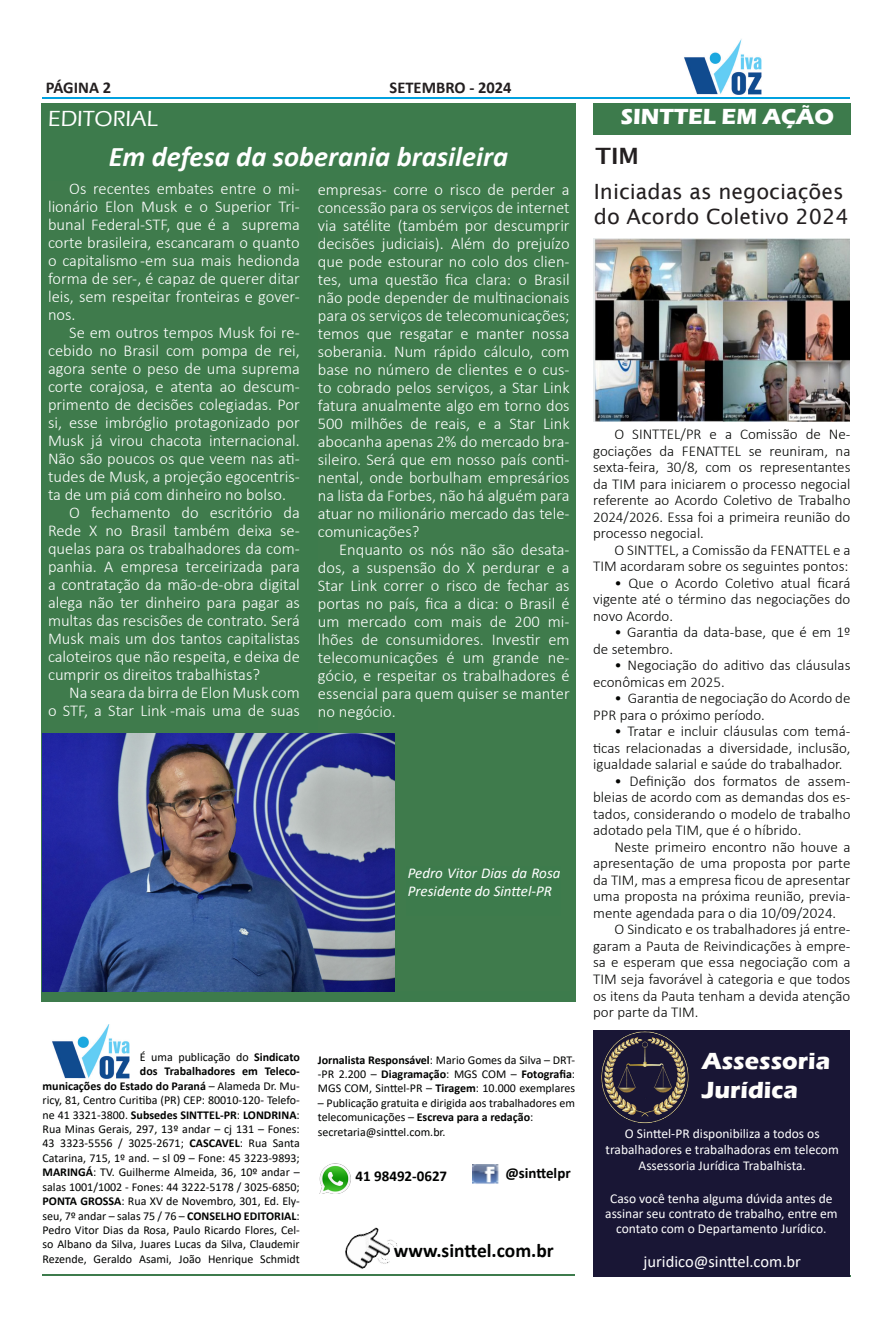
<style>
.page{position:relative;width:893px;height:1319px;background:#fff}
.page>*{position:absolute;margin:0;border:0;box-sizing:border-box;transform-origin:0 0}
.t1{font:italic 700 28.5px "Calibri";color:#fff}
.t2{font:700 24px "Eras ITC";color:#fffefc}
.t3{font:700 22.5px "Eras ITC";color:#fff}
.t4{font:500 22.5px "Eras ITC";color:#fff}
.t5{font:600 22.5px "Lucida Sans";color:#231f20}
.t6{font:21px "Lucida Sans";color:#231f20}
.t7{font:700 19.5px "Calibri";color:#010201}
.t8{font:300 16.5px/18px "Calibri";color:#fff;text-align:justify}
.t9{font:16.5px "Calibri";color:#fff}
.t10{font:700 16.5px "Calibri";color:#231f20}
.t11{font:300 15px/16.5px "Calibri";color:#040503;text-align:justify}
.t12{font:italic 15px/18px "Calibri";color:#fff}
.t13{font:700 15px "Calibri";color:#010201}
.t14{font:13.5px/15px "Calibri";color:#fff;text-align:center}
.t15{font:12px/14.4px "Calibri";color:#010201;text-align:right}
.s1{font-weight:700}
</style>
<div class="page">
<div style="left:41px;top:103px;width:534px;height:898px;background:#3d7b4c"></div>
<hr style="left:43px;top:97px;width:807px;height:2px;background:#00a1df">
<img style="left:684px;top:39px;width:78px;height:55px">
<div style="left:593px;top:103px;width:257px;height:31px;background:#3d7b4c"></div>
<img style="left:52px;top:1024px;width:78px;height:55px">
<img style="left:473px;top:1164px;width:26px;height:20px">
<img style="left:345px;top:1227px;width:52px;height:42px">
<img style="left:319px;top:1163px;width:32px;height:30px">
<hr style="left:43px;top:1274px;width:532px;height:1px;background:#3d7b4c">
<img style="left:43px;top:733px;width:352px;height:258px">
<img style="left:594px;top:238px;width:256px;height:183px">
<div style="left:593px;top:1030px;width:257px;height:246px;background:#191635"></div>
<img style="left:601px;top:1031px;width:88px;height:93px">
<p class="t10" style="left:46px;top:76px;width:67px">PÁGINA 2</p>
<p class="t10" style="left:390px;top:76px;width:123px">SETEMBRO - 2024</p>
<p class="t4" style="left:48px;top:106px;width:111px">EDITORIAL</p>
<p class="t1" style="left:109px;top:136px;width:401px">Em defesa da soberania brasileira</p>
<p class="t8" style="left:48px;top:179px;width:253px;text-indent:21px">Os recentes embates entre o mi&shy;lionário Elon Musk e o Superior Tri&shy;bunal Federal-STF, que é a suprema corte brasileira, escancaram o quanto o capitalismo -em sua mais hedionda forma de ser-, é capaz de querer ditar leis, sem respeitar fronteiras e gover&shy;nos.</p>
<p class="t8" style="left:48px;top:323px;width:253px;text-indent:21px">Se em outros tempos Musk foi re&shy;cebido no Brasil com pompa de rei, agora sente o peso de uma suprema corte corajosa, e atenta ao descum&shy;primento de decisões colegiadas. Por si, esse imbróglio protagonizado por Musk já virou chacota internacional.<br>Não são poucos os que veem nas ati&shy;tudes de Musk, a projeção egocentris&shy;ta de um piá com dinheiro no bolso.</p>
<p class="t8" style="left:48px;top:503px;width:253px;text-indent:21px">O fechamento do escritório da Rede X no Brasil também deixa se&shy;quelas para os trabalhadores da com&shy;panhia. A empresa terceirizada para a contratação da mão-de-obra digital alega não ter dinheiro para pagar as multas das rescisões de contrato. Será Musk mais um dos tantos capitalistas caloteiros que não respeita, e deixa de cumprir os direitos trabalhistas?</p>
<p class="t8" style="left:48px;top:683px;width:253px;text-align:right">Na seara da birra de Elon Musk com<br>o STF, a Star Link -mais uma de suas</p>
<p class="t8" style="left:318px;top:180px;width:253px">empresas- corre o risco de perder a concessão para os serviços de internet via satélite (também por descumprir decisões judiciais). Além do prejuízo que pode estourar no colo dos clien&shy;tes, uma questão fica clara: o Brasil não pode depender de multinacionais para os serviços de telecomunicações; temos que resgatar e manter nossa soberania. Num rápido cálculo, com base no número de clientes e o cus&shy;to cobrado pelos serviços, a Star Link fatura anualmente algo em torno dos 500 milhões de reais, e a Star Link abocanha apenas 2% do mercado bra&shy;sileiro. Será que em nosso país conti&shy;nental, onde borbulham empresários na lista da Forbes, não há alguém para atuar no milionário mercado das tele&shy;comunicações?</p>
<p class="t8" style="left:318px;top:540px;width:253px;text-indent:21px">Enquanto os nós não são desata&shy;dos, a suspensão do X perdurar e a Star Link correr o risco de fechar as portas no país, fica a dica: o Brasil é um mercado com mais de 200 mi&shy;lhões de consumidores. Investir em telecomunicações é um grande ne&shy;gócio, e respeitar os trabalhadores é essencial para quem quiser se manter no negócio.</p>
<p class="t12" style="left:408px;top:863px;width:154px">Pedro Vitor Dias da Rosa<br>Presidente do Sinttel-PR</p>
<p class="t15" style="left:43px;top:1049px;width:259px">É uma publicação do <span class="s1">Sindicato<br>dos Trabalhadores em Teleco-<br>municações do Estado do Paraná</span> – Alameda Dr. Mu&shy;ricy, 81, Centro Curitiba (PR) CEP: 80010-120- Telefo&shy;ne 41 3321-3800. <span class="s1">Subsedes SINTTEL-PR</span>: <span class="s1">LONDRINA</span>:<br>Rua Minas Gerais, 297, 13º andar – cj 131 – Fones:<br>43 3323-5556 / 3025-2671; <span class="s1">CASCAVEL</span>: Rua Santa Catarina, 715, 1º and. – sl 09 – Fone: 45 3223-9893; <span class="s1">MARINGÁ</span>: TV. Guilherme Almeida, 36, 10º andar – salas 1001/1002 - Fones: 44 3222-5178 / 3025-6850; <span class="s1">PONTA GROSSA</span>: Rua XV de Novembro, 301, Ed. Ely&shy;seu, 7º andar – salas 75 / 76 – <span class="s1">CONSELHO EDITORIAL</span>:<br>Pedro Vitor Dias da Rosa, Paulo Ricardo Flores, Cel&shy;so Albano da Silva, Juares Lucas da Silva, Claudemir Rezende, Geraldo Asami, João Henrique Schmidt</p>
<p class="t15" style="left:318px;top:1051px;width:259px;text-align:justify"><span class="s1">Jornalista Responsável</span>: Mario Gomes da Silva – DRT--PR 2.200 – <span class="s1">Diagramação</span>: MGS COM – <span class="s1">Fotografia</span>:<br>MGS COM, Sinttel-PR – <span class="s1">Tiragem</span>: 10.000 exemplares</p>
<p class="t15" style="left:318px;top:1095px;width:259px;text-align:left">– Publicação gratuita e dirigida aos trabalhadores em telecomunicações – <span class="s1">Escreva para a redação</span>:</p>
<p class="t15" style="left:318px;top:1123px;width:129px">secretaria@sinttel.com.br.</p>
<p class="t13" style="left:356px;top:1165px;width:93px">41 98492-0627</p>
<p class="t13" style="left:505px;top:1162px;width:67px">@sinttelpr</p>
<p class="t7" style="left:394px;top:1236px;width:162px">www.sinttel.com.br</p>
<p class="t3" style="left:621px;top:104px;width:215px">SINTTEL EM AÇÃO</p>
<p class="t5" style="left:595px;top:143px;width:45px">TIM</p>
<p class="t6" style="left:594px;top:179px;width:251px">Iniciadas as negociações</p>
<p class="t6" style="left:594px;top:205px;width:256px">do Acordo Coletivo 2024</p>
<p class="t11" style="left:593px;top:425px;width:259px;text-indent:21px">O SINTTEL/PR e a Comissão de Ne&shy;gociações da FENATTEL se reuniram, na sexta-feira, 30/8, com os representantes da TIM para iniciarem o processo negocial referente ao Acordo Coletivo de Trabalho 2024/2026. Essa foi a primeira reunião do processo negocial.</p>
<p class="t11" style="left:593px;top:541px;width:259px;text-align:right">O SINTTEL, a Comissão da FENATTEL e a<br>TIM acordaram sobre os seguintes pontos:</p>
<p class="t11" style="left:593px;top:574px;width:259px;text-indent:21px">• Que o Acordo Coletivo atual ficará vigente até o término das negociações do novo Acordo.</p>
<p class="t11" style="left:593px;top:623px;width:259px;text-indent:21px">• Garantia da data-base, que é em 1º de setembro.</p>
<p class="t11" style="left:593px;top:656px;width:259px;text-indent:21px">• Negociação do aditivo das cláusulas econômicas em 2025.</p>
<p class="t11" style="left:593px;top:689px;width:259px;text-indent:21px">• Garantia de negociação do Acordo de<br>PPR para o próximo período.</p>
<p class="t11" style="left:593px;top:722px;width:259px;text-indent:21px">• Tratar e incluir cláusulas com temá&shy;ticas relacionadas a diversidade, inclusão, igualdade salarial e saúde do trabalhador.</p>
<p class="t11" style="left:593px;top:772px;width:259px;text-indent:21px">• Definição dos formatos de assem&shy;bleias de acordo com as demandas dos es&shy;tados, considerando o modelo de trabalho adotado pela TIM, que é o híbrido.</p>
<p class="t11" style="left:593px;top:838px;width:259px;text-indent:21px">Neste primeiro encontro não houve a apresentação de uma proposta por parte da TIM, mas a empresa ficou de apresentar uma proposta na próxima reunião, previa&shy;mente agendada para o dia 10/09/2024.</p>
<p class="t11" style="left:593px;top:920px;width:259px;text-indent:21px">O Sindicato e os trabalhadores já entre&shy;garam a Pauta de Reivindicações à empre&shy;sa e esperam que essa negociação com a TIM seja favorável à categoria e que todos os itens da Pauta tenham a devida atenção por parte da TIM.</p>
<p class="t2" style="left:702px;top:1046px;width:130px">Assessoria</p>
<p class="t2" style="left:702px;top:1075px;width:97px">Jurídica</p>
<p class="t14" style="left:625px;top:1125px;width:196px">O Sinttel-PR disponibiliza a todos os</p>
<p class="t14" style="left:606px;top:1141px;width:235px">trabalhadores e trabalhadoras em telecom</p>
<p class="t14" style="left:638px;top:1157px;width:169px">Assessoria Jurídica Trabalhista.</p>
<p class="t14" style="left:605px;top:1190px;width:234px">Caso você tenha alguma dúvida antes de assinar seu contrato de trabalho, entre em contato com o Departamento Jurídico.</p>
<p class="t9" style="left:643px;top:1250px;width:159px">juridico@sinttel.com.br</p>
</div>
